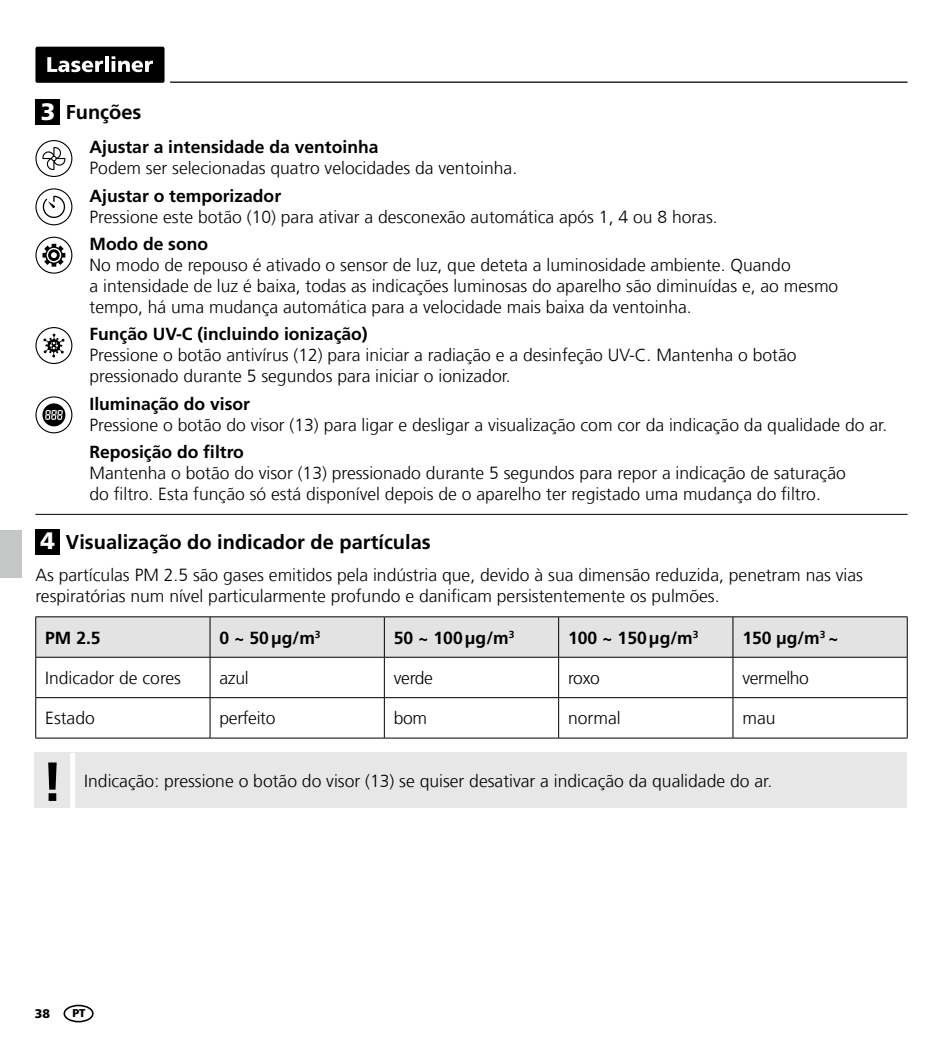
<style>
.page{position:relative;width:943px;height:1053px;background:#fff}
.page>*{position:absolute;margin:0;border:0;box-sizing:border-box;transform-origin:0 0}
.t1{font:700 55px "Frutiger LT Com";color:#000}
.t2{font:700 20px "Frutiger LT Com";color:#000}
.t3{font:300 17.5px/21px "Frutiger LT Com";color:#000}
.t4{font:700 17.5px "Frutiger LT Com";color:#000}
.t5{font:300 17.5px "Frutiger LT Com";letter-spacing:-.02em;color:#000}
.t6{font:900 12.5px "Frutiger LT Com";color:#000}
.t7{font:900 11.25px "Frutiger LT Com";color:#000}
.s1{font-weight:900;font-size:23.75px;color:#fff}
</style>
<div class="page">
<hr style="left:170px;top:81px;width:737px;height:2px;background:#000">
<div style="left:35px;top:47px;width:129px;height:36px;background:#000;border-radius:2px"></div>
<svg style="left:47px;top:57px;width:56px;height:15px"></svg>
<hr style="left:105px;top:56px;width:4px;height:16px;background:#fff">
<svg style="left:112px;top:56px;width:41px;height:16px"></svg>
<svg style="left:35px;top:188px;width:37px;height:37px"></svg>
<svg style="left:35px;top:237px;width:37px;height:37px"></svg>
<svg style="left:35px;top:140px;width:37px;height:37px"></svg>
<svg style="left:35px;top:396px;width:37px;height:37px"></svg>
<svg style="left:35px;top:327px;width:37px;height:37px"></svg>
<div style="left:35px;top:99px;width:25px;height:26px;background:#000"></div>
<div style="left:35px;top:529px;width:25px;height:25px;background:#000"></div>
<div style="left:36px;top:617px;width:870px;height:39px;background:#e3e3e3"></div>
<hr style="left:35px;top:616px;width:175px;height:1px;background:#000">
<hr style="left:35px;top:617px;width:1px;height:40px;background:#000">
<hr style="left:210px;top:616px;width:174px;height:1px;background:#000">
<hr style="left:210px;top:617px;width:1px;height:40px;background:#000">
<hr style="left:384px;top:616px;width:174px;height:1px;background:#000">
<hr style="left:384px;top:617px;width:1px;height:40px;background:#000">
<hr style="left:558px;top:616px;width:175px;height:1px;background:#000">
<hr style="left:558px;top:617px;width:1px;height:40px;background:#000">
<hr style="left:733px;top:616px;width:174px;height:1px;background:#000">
<hr style="left:732px;top:617px;width:1px;height:40px;background:#000">
<hr style="left:906px;top:617px;width:1px;height:40px;background:#000">
<hr style="left:35px;top:656px;width:175px;height:1px;background:#000">
<hr style="left:35px;top:657px;width:1px;height:40px;background:#000">
<hr style="left:210px;top:656px;width:174px;height:1px;background:#000">
<hr style="left:210px;top:657px;width:1px;height:40px;background:#000">
<hr style="left:384px;top:656px;width:174px;height:1px;background:#000">
<hr style="left:384px;top:657px;width:1px;height:40px;background:#000">
<hr style="left:558px;top:656px;width:175px;height:1px;background:#000">
<hr style="left:558px;top:657px;width:1px;height:40px;background:#000">
<hr style="left:733px;top:656px;width:174px;height:1px;background:#000">
<hr style="left:732px;top:657px;width:1px;height:40px;background:#000">
<hr style="left:906px;top:657px;width:1px;height:40px;background:#000">
<hr style="left:35px;top:697px;width:175px;height:1px;background:#000">
<hr style="left:35px;top:698px;width:1px;height:39px;background:#000">
<hr style="left:210px;top:697px;width:174px;height:1px;background:#000">
<hr style="left:210px;top:698px;width:1px;height:39px;background:#000">
<hr style="left:384px;top:697px;width:174px;height:1px;background:#000">
<hr style="left:384px;top:698px;width:1px;height:39px;background:#000">
<hr style="left:558px;top:697px;width:175px;height:1px;background:#000">
<hr style="left:558px;top:698px;width:1px;height:39px;background:#000">
<hr style="left:733px;top:697px;width:174px;height:1px;background:#000">
<hr style="left:732px;top:698px;width:1px;height:39px;background:#000">
<hr style="left:906px;top:698px;width:1px;height:39px;background:#000">
<hr style="left:35px;top:737px;width:175px;height:1px;background:#000">
<hr style="left:210px;top:737px;width:174px;height:1px;background:#000">
<hr style="left:384px;top:737px;width:174px;height:1px;background:#000">
<hr style="left:558px;top:737px;width:175px;height:1px;background:#000">
<hr style="left:733px;top:737px;width:174px;height:1px;background:#000">
<hr style="left:35px;top:514px;width:872px;height:1px;background:#000">
<div style="left:35px;top:752px;width:871px;height:56px;background:#e7e7e7"></div>
<div style="left:70px;top:752px;width:5px;height:56px;background:#fff"></div>
<div style="left:63px;top:1004px;width:31px;height:18px;border:2px solid #000;border-radius:50%"></div>
<div style="left:0;top:530px;width:21px;height:47px;background:#c5c6c6"></div>
<p class="t2" style="left:41px;top:100px;width:102px"><span class="s1">3</span> Funções</p>
<p class="t4" style="left:89px;top:137px;width:290px">Ajustar a intensidade da ventoinha</p>
<p class="t3" style="left:89px;top:158px;width:429px">Podem ser selecionadas quatro velocidades da ventoinha.</p>
<p class="t4" style="left:89px;top:185px;width:193px">Ajustar o temporizador</p>
<p class="t3" style="left:89px;top:206px;width:629px">Pressione este botão (10) para ativar a desconexão automática após 1, 4 ou 8 horas.</p>
<p class="t4" style="left:89px;top:233px;width:120px">Modo de sono</p>
<p class="t3" style="left:89px;top:254px;width:750px">No modo de repouso é ativado o sensor de luz, que deteta a luminosidade ambiente. Quando<br>a intensidade de luz é baixa, todas as indicações luminosas do aparelho são diminuídas e, ao mesmo tempo, há uma mudança automática para a velocidade mais baixa da ventoinha.</p>
<p class="t4" style="left:89px;top:324px;width:280px">Função UV-C (incluindo ionização)</p>
<p class="t3" style="left:89px;top:345px;width:708px">Pressione o botão antivírus (12) para iniciar a radiação e a desinfeção UV-C. Mantenha o botão pressionado durante 5 segundos para iniciar o ionizador.</p>
<p class="t4" style="left:89px;top:393px;width:162px">Iluminação do visor</p>
<p class="t3" style="left:89px;top:414px;width:799px">Pressione o botão do visor (13) para ligar e desligar a visualização com cor da indicação da qualidade do ar.</p>
<p class="t4" style="left:89px;top:441px;width:156px">Reposição do filtro</p>
<p class="t3" style="left:89px;top:462px;width:757px">Mantenha o botão do visor (13) pressionado durante 5 segundos para repor a indicação de saturação do filtro. Esta função só está disponível depois de o aparelho ter registado uma mudança do filtro.</p>
<p class="t2" style="left:40px;top:529px;width:392px"><span class="s1">4</span> Visualização do indicador de partículas</p>
<p class="t3" style="left:35px;top:565px;width:829px">As partículas PM 2.5 são gases emitidos pela indústria que, devido à sua dimensão reduzida, penetram nas vias respiratórias num nível particularmente profundo e danificam persistentemente os pulmões.</p>
<p class="t4" style="left:45px;top:627px;width:57px">PM 2.5</p>
<p class="t4" style="left:219px;top:627px;width:103px">0 ~ 50μg/m<sup>3</sup></p>
<p class="t4" style="left:394px;top:627px;width:122px">50 ~ 100μg/m<sup>3</sup></p>
<p class="t4" style="left:568px;top:627px;width:132px">100 ~ 150μg/m<sup>3</sup></p>
<p class="t4" style="left:742px;top:627px;width:98px">150 μg/m<sup>3</sup> ~</p>
<p class="t3" style="left:45px;top:667px;width:137px">Indicador de cores</p>
<p class="t3" style="left:219px;top:667px;width:31px">azul</p>
<p class="t3" style="left:394px;top:667px;width:41px">verde</p>
<p class="t3" style="left:568px;top:667px;width:33px">roxo</p>
<p class="t5" style="left:742px;top:667px;width:68px">vermelho</p>
<p class="t3" style="left:45px;top:708px;width:51px">Estado</p>
<p class="t5" style="left:219px;top:708px;width:57px">perfeito</p>
<p class="t3" style="left:394px;top:708px;width:35px">bom</p>
<p class="t3" style="left:568px;top:708px;width:54px">normal</p>
<p class="t3" style="left:742px;top:708px;width:35px">mau</p>
<h1 class="t1" style="left:42px;top:749px;width:23px">!</h1>
<p class="t3" style="left:84px;top:770px;width:689px">Indicação: pressione o botão do visor (13) se quiser desativar a indicação da qualidade do ar.</p>
<p class="t6" style="left:35px;top:1005px;width:17px">38</p>
<p class="t7" style="left:72px;top:1006px;width:15px">PT</p>
</div>
